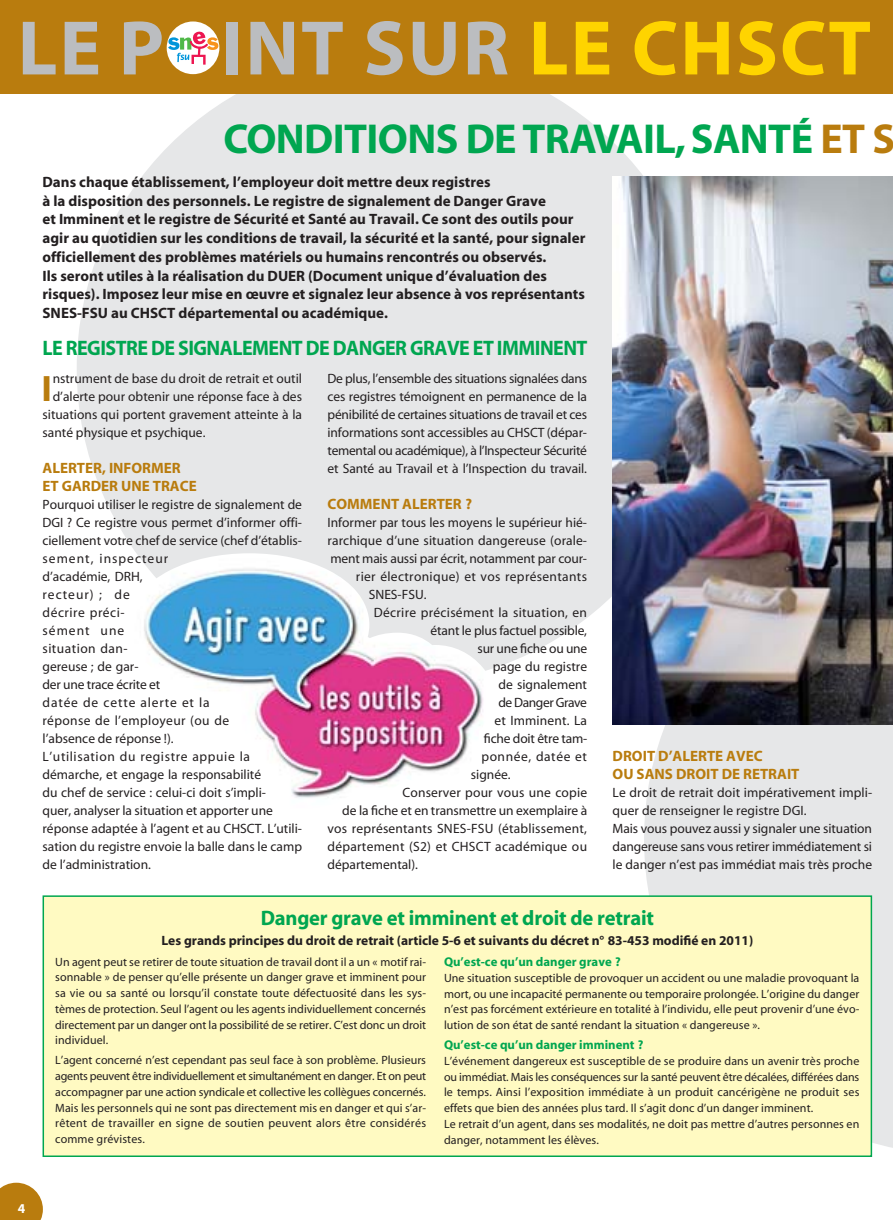
<style>
.page{position:relative;width:893px;height:1220px;background:#fff}
.page>*{position:absolute;margin:0;border:0;box-sizing:border-box;transform-origin:0 0}
.t1{font:700 78px "Myriad";letter-spacing:.025em;color:#bbbdc0}
.t2{font:700 42px "Myriad";letter-spacing:-.015em;color:#00a650}
.t3{font:700 36.9px "Myriad";color:#b97c0e}
.t4{font:700 21px "Myriad";letter-spacing:-.025em;color:#00a650;scale:.95 1}
.t5{font:700 21px "Myriad";letter-spacing:-.025em;color:#00a650}
.t6{font:700 15px/18.8px "Myriad";color:#231f20}
.t7{font:700 15px/18px "Myriad";color:#b97c0e}
.t8{font:13.5px/18px "Myriad";color:#231f20}
.t9{font:700 13.5px "Myriad";color:#231f20}
.t10{font:13.5px "Myriad";letter-spacing:.02em;color:#231f20}
.t11{font:13.5px "Myriad";letter-spacing:.025em;color:#231f20}
.t12{font:13.5px "Myriad";letter-spacing:-.02em;color:#231f20}
.t13{font:13.5px "Myriad";letter-spacing:.04em;color:#231f20}
.t14{font:13.5px "Myriad";letter-spacing:-.03em;color:#231f20}
.t15{font:700 13.5px "Myriad";color:#fff}
.t16{font:700 12.75px "Myriad";color:#00a650}
.t17{font:12px/15.8px "Myriad";letter-spacing:.005em;color:#231f20;text-align:justify}
.s1{color:#ffd400}
.s2{color:#b97c0e}
</style>
<div class="page">
<div style="left:644px;top:724px;width:248px;height:431px;background:#e6e7e8"></div>
<div style="left:77px;top:52px;width:632px;height:632px;background:#e6e7e8;border-radius:50%"></div>
<svg style="left:1px;top:1182px;width:42px;height:37px"></svg>
<div style="left:1px;top:0;width:891px;height:94px;background:#b97c0e"></div>
<div style="left:167px;top:21px;width:52px;height:53px;background:#fff;border-radius:50%"></div>
<svg style="left:168px;top:31px;width:50px;height:34px"></svg>
<div style="left:43px;top:896px;width:828px;height:260px;background:#fffac2"></div>
<div style="left:43px;top:895px;width:829px;height:262px;border:2px solid #00a650"></div>
<img style="left:612px;top:176px;width:280px;height:548px">
<img style="left:136px;top:553px;width:357px;height:245px">
<h1 class="t1" style="left:18px;top:19px;width:855px">LE P INT SUR <span class="s1">LE CHSCT</span></h1>
<h2 class="t2" style="left:223px;top:123px;width:673px">CONDITIONS DE TRAVAIL, SANTÉ <span class="s2">ET S</span></h2>
<p class="t6" style="left:43px;top:174px;width:544px">Dans chaque établissement, l’employeur doit mettre deux registres<br>à la disposition des personnels. Le registre de signalement de Danger Grave<br>et Imminent et le registre de Sécurité et Santé au Travail. Ce sont des outils pour agir au quotidien sur les conditions de travail, la sécurité et la santé, pour signaler officiellement des problèmes matériels ou humains rencontrés ou observés.<br>Ils seront utiles à la réalisation du DUER (Document unique d’évaluation des risques). Imposez leur mise en œuvre et signalez leur absence à vos représentants SNES-FSU au CHSCT départemental ou académique.</p>
<h3 class="t4" style="left:43px;top:340px;width:575px">LE REGISTRE DE SIGNALEMENT DE DANGER GRAVE ET IMMINENT</h3>
<h3 class="t3" style="left:42px;top:375px;width:12px">I</h3>
<p class="t8" style="left:53px;top:370px;width:251px">nstrument de base du droit de retrait et outil</p>
<p class="t8" style="left:53px;top:388px;width:251px">d’alerte pour obtenir une réponse face à des</p>
<p class="t8" style="left:43px;top:406px;width:261px">situations qui portent gravement atteinte à la</p>
<p class="t8" style="left:43px;top:424px;width:164px">santé physique et psychique.</p>
<p class="t7" style="left:43px;top:460px;width:156px">ALERTER, INFORMER<br>ET GARDER UNE TRACE</p>
<p class="t8" style="left:43px;top:496px;width:261px">Pourquoi utiliser le registre de signalement de<br>DGI ? Ce registre vous permet d’informer offi&shy;ciellement votre chef de service (chef d’établis&shy;sement, inspecteur<br>d’académie, DRH,<br>recteur) ; de<br>décrire préci-<br>sément une<br>situation dan-<br>gereuse ; de gar-<br>der une trace écrite et<br>datée de cette alerte et la<br>réponse de l’employeur (ou de<br>l’absence de réponse !).<br>L’utilisation du registre appuie la démarche, et engage la responsabilité<br>du chef de service : celui-ci doit s’impli-<br>quer, analyser la situation et apporter une réponse adaptée à l’agent et au CHSCT. L’utili&shy;sation du registre envoie la balle dans le camp de l’administration.</p>
<p class="t8" style="left:327px;top:370px;width:261px;text-align:justify">De plus, l’ensemble des situations signalées dans ces registres témoignent en permanence de la pénibilité de certaines situations de travail et ces informations sont accessibles au CHSCT (dépar&shy;temental ou académique), à l’Inspecteur Sécurité et Santé au Travail et à l’Inspection du travail.</p>
<p class="t7" style="left:327px;top:496px;width:146px">COMMENT ALERTER ?</p>
<p class="t8" style="left:327px;top:514px;width:261px">Informer par tous les moyens le supérieur hié-</p>
<p class="t8" style="left:327px;top:532px;width:261px">rarchique d’une situation dangereuse (orale-</p>
<p class="t8" style="left:330px;top:550px;width:258px">ment mais aussi par écrit, notamment par cour-</p>
<p class="t11" style="left:356px;top:571px;width:233px">rier électronique) et vos représentants</p>
<p class="t8" style="left:369px;top:586px;width:59px">SNES-FSU.</p>
<p class="t10" style="left:374px;top:607px;width:215px">Décrire précisément la situation, en</p>
<p class="t8" style="left:430px;top:622px;width:158px">étant le plus factuel possible,</p>
<p class="t12" style="left:477px;top:643px;width:111px">sur une fiche ou une</p>
<p class="t8" style="left:493px;top:658px;width:96px">page du registre</p>
<p class="t8" style="left:498px;top:676px;width:90px">de signalement</p>
<p class="t14" style="left:498px;top:697px;width:90px">de Danger Grave</p>
<p class="t8" style="left:494px;top:712px;width:94px">et Imminent. La</p>
<p class="t8" style="left:484px;top:730px;width:105px">fiche doit être tam-</p>
<p class="t13" style="left:481px;top:751px;width:107px">ponnée, datée et</p>
<p class="t8" style="left:471px;top:766px;width:41px">signée.</p>
<p class="t8" style="left:402px;top:784px;width:186px">Conserver pour vous une copie</p>
<p class="t8" style="left:342px;top:802px;width:246px">de la fiche et en transmettre un exemplaire à</p>
<p class="t8" style="left:327px;top:820px;width:261px">vos représentants SNES-FSU (établissement,</p>
<p class="t10" style="left:327px;top:841px;width:261px">département (S2) et CHSCT académique ou</p>
<p class="t8" style="left:327px;top:856px;width:92px">départemental).</p>
<p class="t7" style="left:612px;top:748px;width:188px">DROIT D’ALERTE AVEC<br>OU SANS DROIT DE RETRAIT</p>
<p class="t8" style="left:612px;top:784px;width:261px">Le droit de retrait doit impérativement impli&shy;quer de renseigner le registre DGI.<br>Mais vous pouvez aussi y signaler une situation dangereuse sans vous retirer immédiatement si le danger n’est pas immédiat mais très proche</p>
<p class="t15" style="left:18px;top:1203px;width:9px">4</p>
<h3 class="t5" style="left:261px;top:909px;width:395px">Danger grave et imminent et droit de retrait</h3>
<p class="t9" style="left:161px;top:935px;width:593px">Les grands principes du droit de retrait (article 5-6 et suivants du décret n° 83-453 modifié en 2011)</p>
<p class="t17" style="left:55px;top:954px;width:372px">Un agent peut se retirer de toute situation de travail dont il a un « motif rai&shy;sonnable » de penser qu’elle présente un danger grave et imminent pour sa vie ou sa santé ou lorsqu’il constate toute défectuosité dans les sys&shy;tèmes de protection. Seul l’agent ou les agents individuellement concernés directement par un danger ont la possibilité de se retirer. C’est donc un droit individuel.</p>
<p class="t17" style="left:55px;top:1053px;width:372px">L’agent concerné n’est cependant pas seul face à son problème. Plusieurs agents peuvent être individuellement et simultanément en danger. Et on peut accompagner par une action syndicale et collective les collègues concernés.<br>Mais les personnels qui ne sont pas directement mis en danger et qui s’ar&shy;rêtent de travailler en signe de soutien peuvent alors être considérés comme grévistes.</p>
<p class="t16" style="left:444px;top:957px;width:178px">Qu’est-ce qu’un danger grave ?</p>
<p class="t17" style="left:444px;top:971px;width:417px">Une situation susceptible de provoquer un accident ou une maladie provoquant la mort, ou une incapacité permanente ou temporaire prolongée. L’origine du danger n’est pas forcément extérieure en totalité à l’individu, elle peut provenir d’une évo&shy;lution de son état de santé rendant la situation « dangereuse ».</p>
<p class="t16" style="left:444px;top:1040px;width:201px">Qu’est-ce qu’un danger imminent ?</p>
<p class="t17" style="left:444px;top:1054px;width:417px;text-align:left">L’événement dangereux est susceptible de se produire dans un avenir très proche ou immédiat. Mais les conséquences sur la santé peuvent être décalées, différées dans le temps. Ainsi l’exposition immédiate à un produit cancérigène ne produit ses effets que bien des années plus tard. Il s’agit donc d’un danger imminent.<br>Le retrait d’un agent, dans ses modalités, ne doit pas mettre d’autres personnes en danger, notamment les élèves.</p>
</div>
